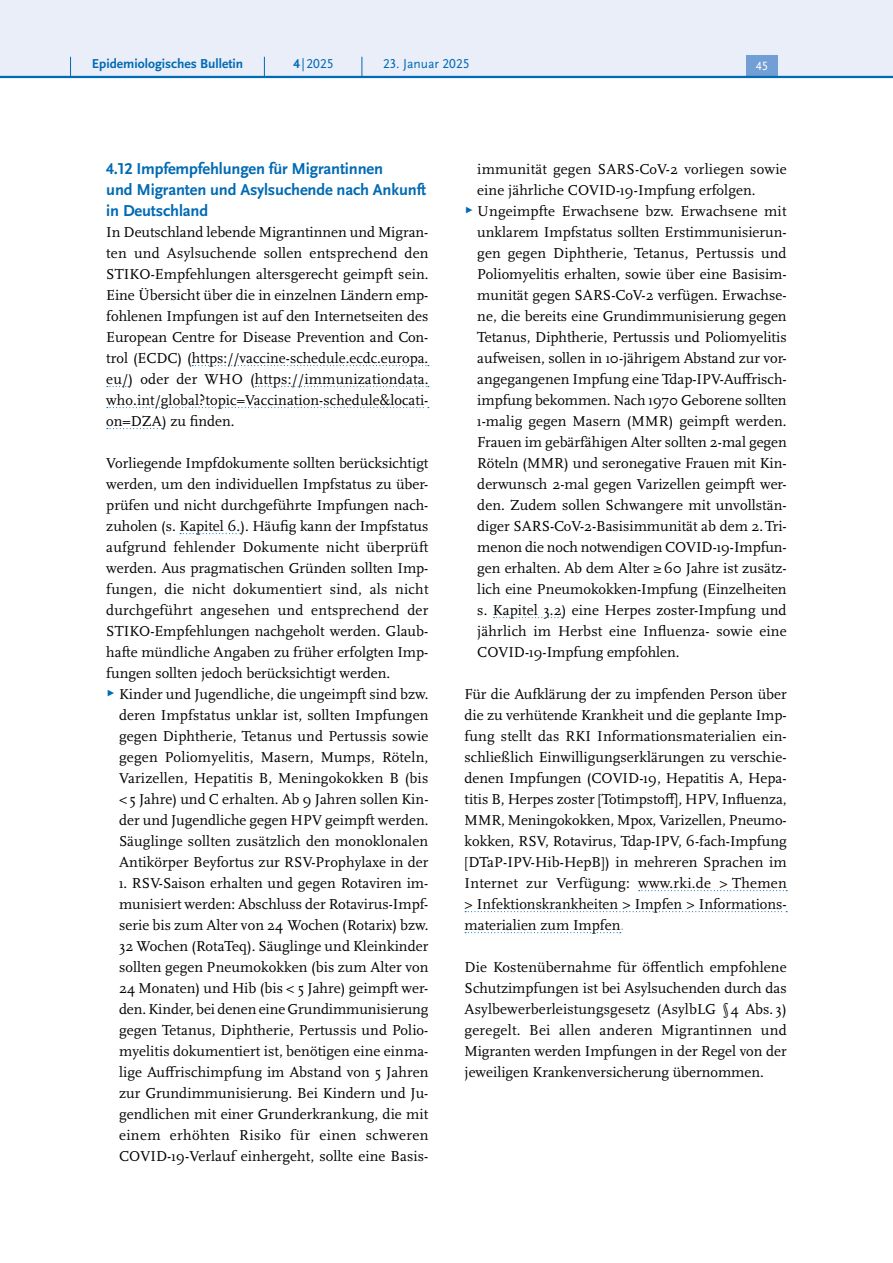
<style>
.page{position:relative;width:893px;height:1263px;background:#fff}
.page>*{position:absolute;margin:0;border:0;box-sizing:border-box;transform-origin:0 0}
.t1{font:700 16.5px/21px "Scala Sans Pro";letter-spacing:-.01em;color:#006ab4}
.Li_-_AFZ_Pfeil_Abstand{font:15px/21px "Scala Pro";letter-spacing:.005em;color:#000;text-align:justify}
.P_-_Fließtext{font:15px/21px "Scala Pro";color:#000;text-align:justify}
.t2{font:700 13.5px "Scala Sans Pro";color:#006ab4}
.t3{font:13.5px "Scala Sans Pro";color:#006ab4}
.t4{font:12.45px "Scala Sans Pro";color:#fff}
.s1{font-weight:700}
.s2{font-family:"Scala Sans Pro";font-size:9px;color:#006ab4}
.s3{color:#b3b2b2}
</style>
<div class="page">
<svg style="left:192px;top:365px;width:237px;height:1px"></svg>
<svg style="left:107px;top:386px;width:22px;height:1px"></svg>
<svg style="left:255px;top:386px;width:174px;height:1px"></svg>
<svg style="left:107px;top:407px;width:322px;height:1px"></svg>
<svg style="left:107px;top:428px;width:56px;height:1px"></svg>
<svg style="left:180px;top:533px;width:61px;height:1px"></svg>
<svg style="left:493px;top:617px;width:69px;height:1px"></svg>
<svg style="left:639px;top:890px;width:148px;height:1px"></svg>
<svg style="left:465px;top:911px;width:322px;height:1px"></svg>
<svg style="left:465px;top:932px;width:156px;height:1px"></svg>
<div style="left:0;top:0;width:893px;height:77px;background:#eaeef9"></div>
<div style="left:746px;top:55px;width:32px;height:21px;background:#719ed4"></div>
<hr style="left:0;top:76px;width:893px;height:2px;background:#006ab4">
<svg style="left:70px;top:57px;width:1px;height:19px"></svg>
<svg style="left:264px;top:57px;width:1px;height:19px"></svg>
<svg style="left:362px;top:57px;width:1px;height:19px"></svg>
<p class="t2" style="left:92px;top:55px;width:153px">Epidemiologisches Bulletin</p>
<p class="t3" style="left:293px;top:55px;width:42px"><span class="s1">4</span> |2025</p>
<p class="t3" style="left:383px;top:55px;width:88px">23. Januar 2025</p>
<p class="t4" style="left:756px;top:59px;width:13px">45</p>
<h4 class="t1" style="left:106px;top:158px;width:322px">4.12 Impfempfehlungen für Migrantinnen<br>und Migranten und Asylsuchende nach Ankunft in Deutschland</h4>
<p class="P_-_Fließtext" style="left:106px;top:221px;width:324px">In Deutschland lebende Migrantinnen und Migran&shy;ten und Asylsuchende sollen entsprechend den STIKO-Empfehlungen altersgerecht geimpft sein.<br>Eine Übersicht über die in einzelnen Ländern emp&shy;fohlenen Impfungen ist auf den Internetseiten des European Centre for Disease Prevention and Con&shy;trol (ECDC) (https://vaccine-schedule.ecdc.europa. eu/) oder der WHO (https://immunizationdata. who.int/global?topic=Vaccination-schedule&amp;locati&shy;on=DZA) zu finden.</p>
<p class="P_-_Fließtext" style="left:106px;top:452px;width:324px">Vorliegende Impfdokumente sollten berücksichtigt werden, um den individuellen Impfstatus zu über&shy;prüfen und nicht durchgeführte Impfungen nach&shy;zuholen (s. Kapitel 6.). Häufig kann der Impfstatus aufgrund fehlender Dokumente nicht überprüft werden. Aus pragmatischen Gründen sollten Imp&shy;fungen, die nicht dokumentiert sind, als nicht durchgeführt angesehen und entsprechend der STIKO-Empfehlungen nachgeholt werden. Glaub&shy;hafte mündliche Angaben zu früher erfolgten Imp&shy;fungen sollten jedoch berücksichtigt werden.</p>
<p class="Li_-_AFZ_Pfeil_Abstand" style="left:119px;top:683px;width:311px;text-indent:-13px"><span class="s2">▶</span> Kinder und Jugendliche, die ungeimpft sind bzw. deren Impfstatus unklar ist, sollten Impfungen gegen Diphtherie, Tetanus und Pertussis sowie gegen Poliomyelitis, Masern, Mumps, Röteln, Varizellen, Hepatitis B, Meningokokken B (bis &lt;5 Jahre) und C erhalten. Ab 9 Jahren sollen Kin&shy;der und Jugendliche gegen HPV geimpft werden.<br>Säuglinge sollten zusätzlich den monoklonalen Antikörper Beyfortus zur RSV-Prophylaxe in der</p>
<p class="Li_-_AFZ_Pfeil_Abstand" style="left:119px;top:872px;width:311px">1. RSV-Saison erhalten und gegen Rotaviren im&shy;munisiert werden: Abschluss der Rotavirus-Impf&shy;serie bis zum Alter von 24 Wochen (Rotarix) bzw.<br>32 Wochen (RotaTeq). Säuglinge und Kleinkinder sollten gegen Pneumokokken (bis zum Alter von 24 Monaten) und Hib (bis &lt; 5 Jahre) geimpft wer&shy;den. Kinder, bei denen eine Grundimmunisierung gegen Tetanus, Diphtherie, Pertussis und Polio&shy;myelitis dokumentiert ist, benötigen eine einma&shy;lige Auffrischimpfung im Abstand von 5 Jahren zur Grundimmunisierung. Bei Kindern und Ju&shy;gendlichen mit einer Grunderkrankung, die mit einem erhöhten Risiko für einen schweren COVID-19-Verlauf einhergeht, sollte eine Basis-</p>
<p class="Li_-_AFZ_Pfeil_Abstand" style="left:477px;top:158px;width:311px">immunität gegen SARS-CoV-2 vorliegen sowie eine jährliche COVID-19-Impfung erfolgen.</p>
<p class="Li_-_AFZ_Pfeil_Abstand" style="left:477px;top:200px;width:311px;text-indent:-13px"><span class="s2">▶</span> Ungeimpfte Erwachsene bzw. Erwachsene mit unklarem Impfstatus sollten Erstimmunisierun&shy;gen gegen Diphtherie, Tetanus, Pertussis und Poliomyelitis erhalten, sowie über eine Basisim&shy;munität gegen SARS-CoV-2 verfügen. Erwachse&shy;ne, die bereits eine Grundimmunisierung gegen Tetanus, Diphtherie, Pertussis und Poliomyelitis aufweisen, sollen in 10-jährigem Abstand zur vor&shy;angegangenen Impfung eine Tdap-IPV-Auffrisch&shy;impfung bekommen. Nach 1970 Geborene sollten 1-malig gegen Masern (MMR) geimpft werden.<br>Frauen im gebärfähigen Alter sollten 2-mal gegen Röteln (MMR) und seronegative Frauen mit Kin&shy;derwunsch 2-mal gegen Varizellen geimpft wer&shy;den. Zudem sollen Schwangere mit unvollstän&shy;diger SARS-CoV-2-Basisimmunität ab dem 2.Tri&shy;menon die noch notwendigen COVID-19-Impfun&shy;gen erhalten. Ab dem Alter ≥60 Jahre ist zusätz&shy;lich eine Pneumokokken-Impfung (Einzelheiten s. Kapitel 3.2) eine Herpes zoster-Impfung und jährlich im Herbst eine Influenza- sowie eine COVID-19-Impfung empfohlen.</p>
<p class="P_-_Fließtext" style="left:465px;top:683px;width:324px">Für die Aufklärung der zu impfenden Person über die zu verhütende Krankheit und die geplante Imp&shy;fung stellt das RKI Informationsmaterialien ein&shy;schließlich Einwilligungserklärungen zu verschie&shy;denen Impfungen (COVID-19, Hepatitis A, Hepa&shy;titis B, Herpes zoster [Totimpstoff], HPV, Influenza, MMR, Meningokokken, Mpox, Varizellen, Pneumo&shy;kokken, RSV, Rotavirus, Tdap-IPV, 6-fach-Impfung [DTaP-IPV-Hib-HepB]) in mehreren Sprachen im Internet zur Verfügung: www.rki.de &gt; Themen &gt; Infektionskrankheiten &gt; Impfen &gt; Informations&shy;materialien zum Impfen<span class="s3">.</span></p>
<p class="P_-_Fließtext" style="left:465px;top:956px;width:324px">Die Kostenübernahme für öffentlich empfohlene Schutzimpfungen ist bei Asylsuchenden durch das Asylbewerberleistungsgesetz (AsylbLG § 4 Abs. 3) geregelt. Bei allen anderen Migrantinnen und Migranten werden Impfungen in der Regel von der jeweiligen Krankenversicherung übernommen.</p>
</div>
